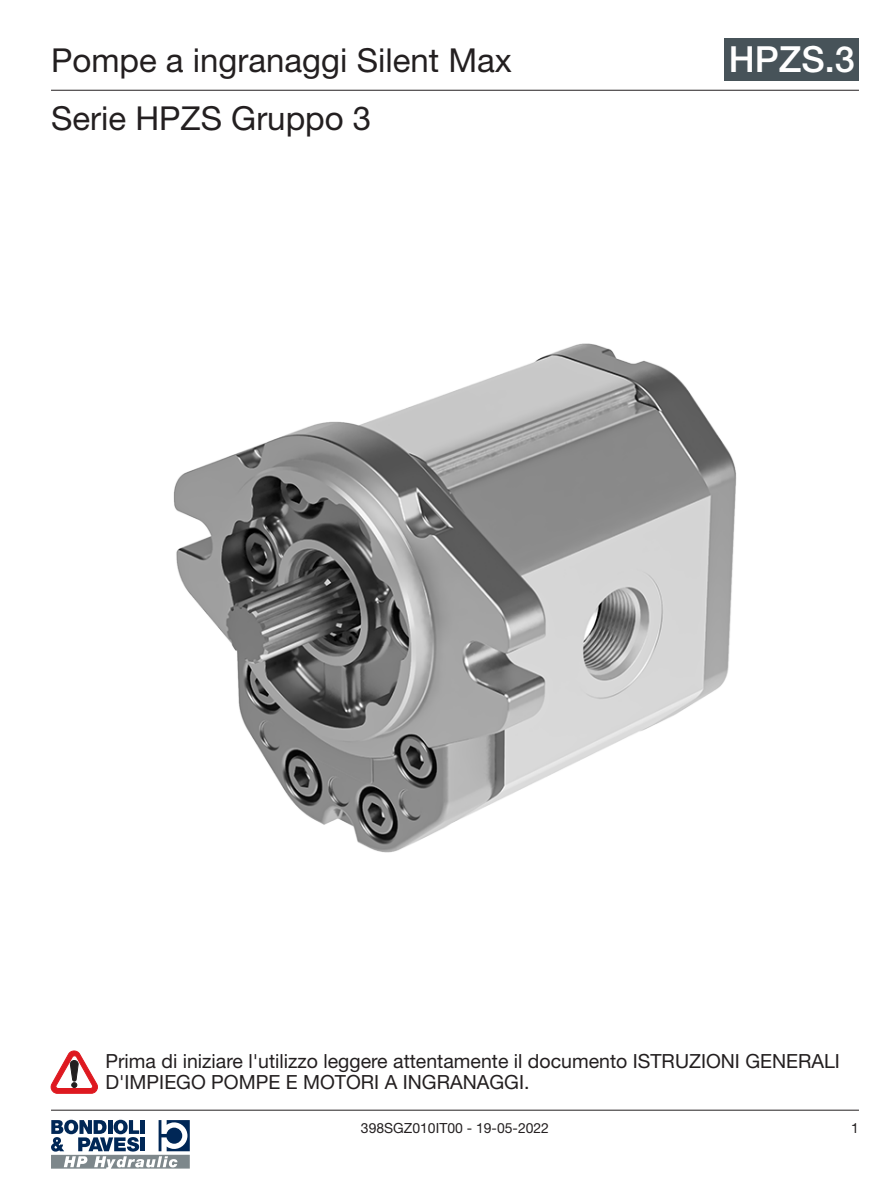
<style>
.page{position:relative;width:893px;height:1191px;background:#fff}
.page>*{position:absolute;margin:0;border:0;box-sizing:border-box;transform-origin:0 0}
.t1{font:500 36px "Helvetica Neue LT Std";color:#fff}
.t2{font:33px "Helvetica Neue LT Std";color:#231f20}
.t3{font:19.5px/21px "Helvetica Neue LT Std";color:#231f20}
.t4{font:13.95px "Helvetica Neue LT Std";color:#231f20}
</style>
<div class="page">
<hr style="left:51px;top:90px;width:808px;height:1px;background:#231f20">
<hr style="left:51px;top:1109px;width:808px;height:1px;background:#231f20">
<svg style="left:51px;top:1119px;width:139px;height:49px"></svg>
<div style="left:724px;top:38px;width:135px;height:43px;background:#475359"></div>
<img style="left:173px;top:343px;width:564px;height:509px">
<svg style="left:51px;top:1050px;width:47px;height:43px"></svg>
<h2 class="t2" style="left:51px;top:41px;width:462px">Pompe a ingranaggi Silent Max</h2>
<h1 class="t1" style="left:729px;top:38px;width:128px">HPZS.3</h1>
<h2 class="t2" style="left:51px;top:98px;width:322px">Serie HPZS Gruppo 3</h2>
<p class="t3" style="left:105px;top:1050px;width:736px">Prima di iniziare l'utilizzo leggere attentamente il documento ISTRUZIONI GENERALI<br>D'IMPIEGO POMPE E MOTORI A INGRANAGGI.</p>
<p class="t4" style="left:361px;top:1119px;width:190px">398SGZ010IT00 - 19-05-2022</p>
<p class="t4" style="left:851px;top:1119px;width:9px">1</p>
</div>
